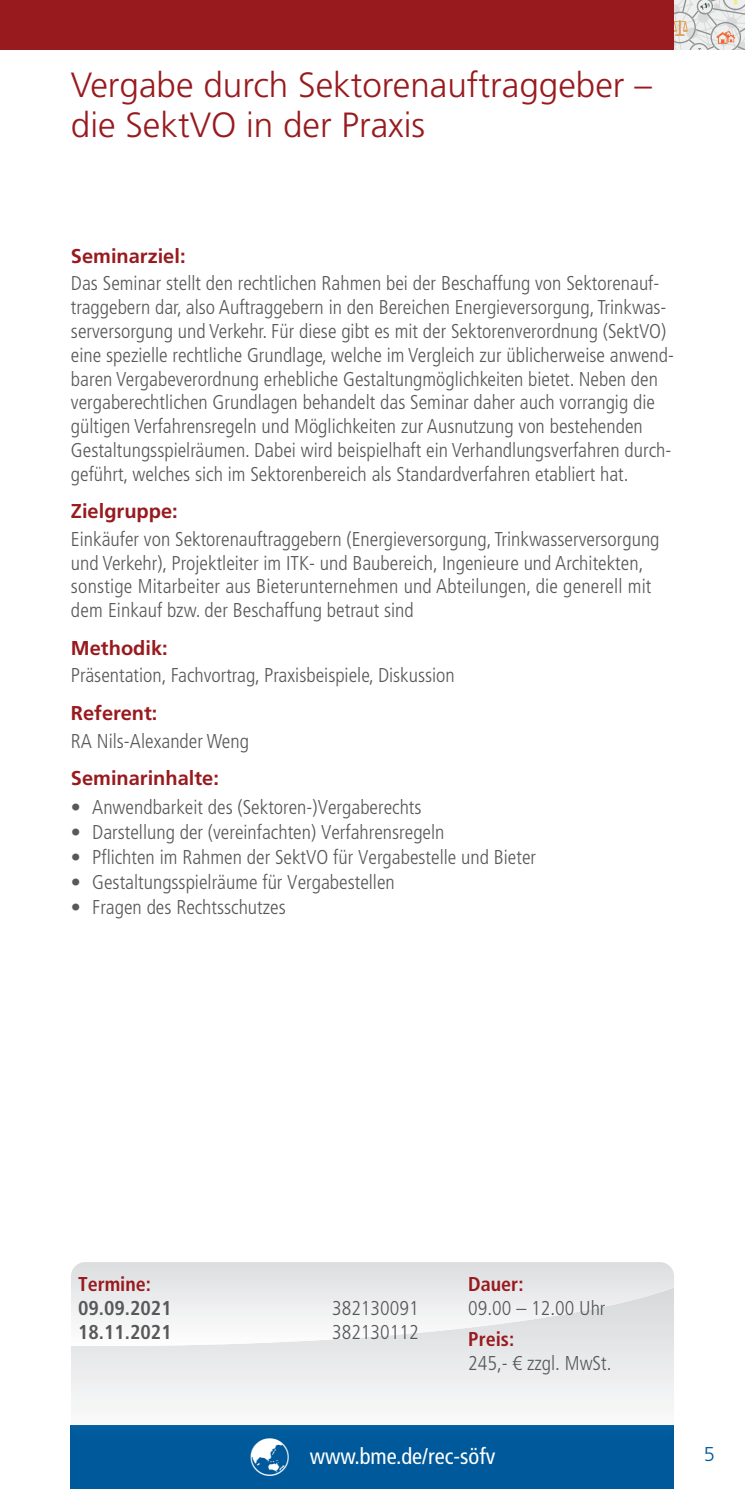
<style>
.page{position:relative;width:745px;height:1489px;background:#fff}
.page>*{position:absolute;margin:0;border:0;box-sizing:border-box;transform-origin:0 0}
.t1{font:300 35px/40px "Frutiger LT Std";color:#981a1e}
.t2{font:condensed 22.5px "Frutiger LT Std";color:#fff}
.t3{font:300 condensed 20px/23.8px "Frutiger LT Std";color:#57585a}
.t4{font:700 20px "Frutiger LT Std";color:#981a1e}
.t5{font:700 condensed 20px "Frutiger LT Std";color:#981a1e}
.t6{font:700 condensed 20px "Frutiger LT Std";color:#57585a}
.t7{font:300 20px "Frutiger LT Std";color:#00599b}
</style>
<div class="page">
<div style="left:0;top:0;width:744px;height:50px;background:#981a1e"></div>
<svg style="left:674px;top:0;width:70px;height:50px;background:#dbd8d3"></svg>
<div style="left:71px;top:1424px;width:602px;height:64px;background:#00599b"></div>
<div style="left:71px;top:1345px;width:602px;height:61px;background:#ededee"></div>
<svg style="left:71px;top:1424px;width:602px;height:2px"></svg>
<h1 class="t1" style="left:71px;top:66px;width:582px">Vergabe durch Sektorenauftraggeber – die SektVO in der Praxis</h1>
<p class="t4" style="left:71px;top:244px;width:116px">Seminarziel:</p>
<p class="t3" style="left:71px;top:272px;width:604px">Das Seminar stellt den rechtlichen Rahmen bei der Beschaffung von Sektorenauf&shy;traggebern dar, also Auftraggebern in den Bereichen Energieversorgung, Trinkwas&shy;serversorgung und Verkehr. Für diese gibt es mit der Sektorenverordnung (SektVO) eine spezielle rechtliche Grundlage, welche im Vergleich zur üblicherweise anwend&shy;baren Vergabeverordnung erhebliche Gestaltungmöglichkeiten bietet. Neben den vergaberechtlichen Grundlagen behandelt das Seminar daher auch vorrangig die gültigen Verfahrensregeln und Möglichkeiten zur Ausnutzung von bestehenden Gestaltungsspielräumen. Dabei wird beispielhaft ein Verhandlungsverfahren durch&shy;geführt, welches sich im Sektorenbereich als Standardverfahren etabliert hat.</p>
<p class="t4" style="left:71px;top:499px;width:108px">Zielgruppe:</p>
<p class="t3" style="left:71px;top:527px;width:589px">Einkäufer von Sektorenauftraggebern (Energieversorgung, Trinkwasserversorgung und Verkehr), Projektleiter im ITK- und Baubereich, Ingenieure und Architekten, sonstige Mitarbeiter aus Bieterunternehmen und Abteilungen, die generell mit dem Einkauf bzw. der Beschaffung betraut sind</p>
<p class="t4" style="left:71px;top:636px;width:98px">Methodik:</p>
<p class="t3" style="left:71px;top:663px;width:385px">Präsentation, Fachvortrag, Praxisbeispiele, Diskussion</p>
<p class="t4" style="left:71px;top:701px;width:88px">Referent:</p>
<p class="t3" style="left:71px;top:729px;width:179px">RA Nils-Alexander Weng</p>
<p class="t4" style="left:71px;top:766px;width:149px">Seminarinhalte:</p>
<p class="t3" style="left:71px;top:795px;width:352px">• Anwendbarkeit des (Sektoren-)Vergaberechts</p>
<p class="t3" style="left:71px;top:820px;width:375px">• Darstellung der (vereinfachten) Verfahrensregeln</p>
<p class="t3" style="left:71px;top:845px;width:466px">• Pflichten im Rahmen der SektVO für Vergabestelle und Bieter</p>
<p class="t3" style="left:71px;top:870px;width:325px">• Gestaltungsspielräume für Vergabestellen</p>
<p class="t3" style="left:71px;top:895px;width:216px">• Fragen des Rechtsschutzes</p>
<p class="t5" style="left:78px;top:1272px;width:75px">Termine:</p>
<p class="t6" style="left:78px;top:1296px;width:95px">09.09.2021</p>
<p class="t3" style="left:332px;top:1296px;width:88px">382130091</p>
<p class="t6" style="left:78px;top:1319px;width:95px">18.11.2021</p>
<p class="t3" style="left:332px;top:1320px;width:88px">382130112</p>
<p class="t5" style="left:468px;top:1272px;width:57px">Dauer:</p>
<p class="t3" style="left:468px;top:1296px;width:139px">09.00 – 12.00 Uhr</p>
<p class="t5" style="left:468px;top:1326px;width:47px">Preis:</p>
<p class="t3" style="left:468px;top:1350px;width:145px">245,- € zzgl. MwSt.</p>
<p class="t2" style="left:309px;top:1443px;width:187px">www.bme.de/rec-söfv</p>
<p class="t7" style="left:703px;top:1442px;width:13px">5</p>
</div>
